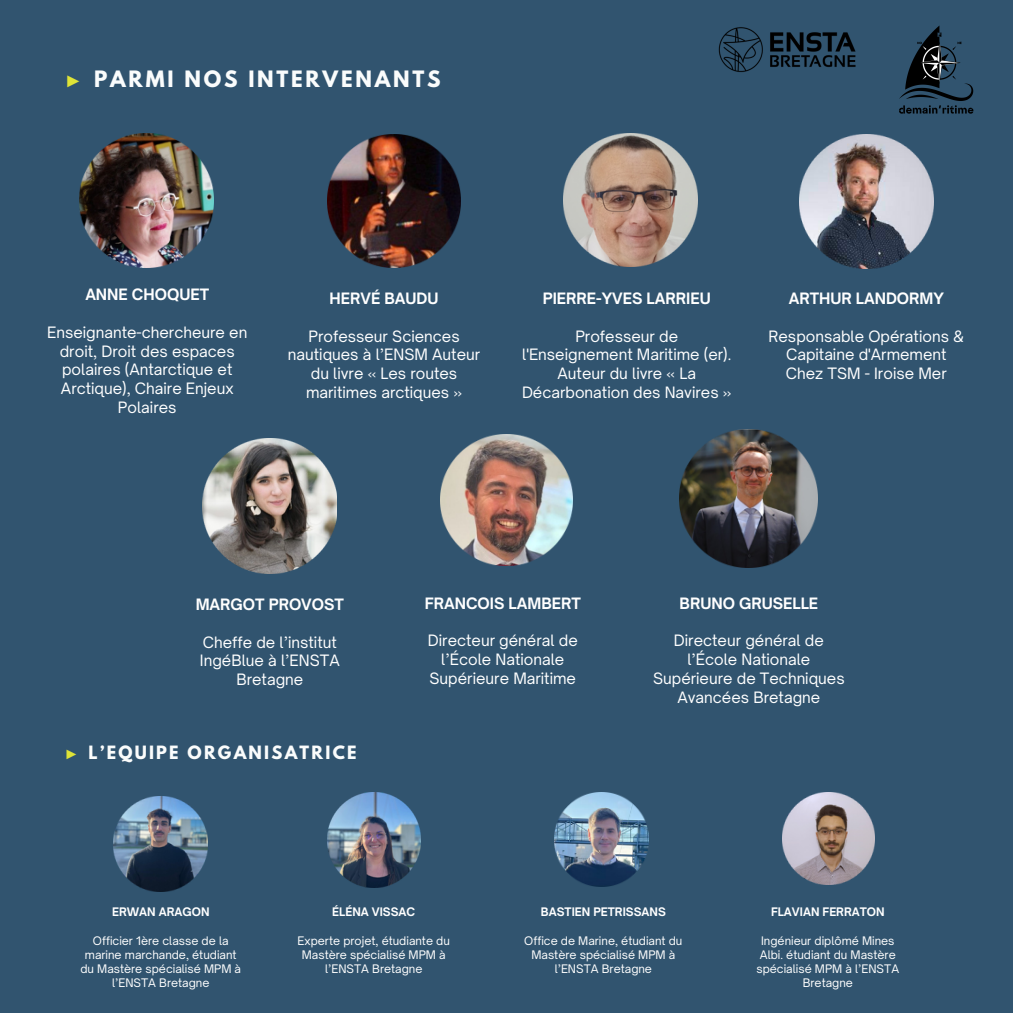
<style>
.page{position:relative;width:1013px;height:1013px;background:#fff}
.page>*{position:absolute;margin:0;border:0;box-sizing:border-box;transform-origin:0 0}
.t1{font:700 20px "League Spartan";letter-spacing:.135em;color:#fafcfc}
.t2{font:700 16.25px "League Spartan";letter-spacing:.135em;color:#fafcfc}
.t3{font:15px/18.8px "Open Sauce One";color:#fff;text-align:center}
.t4{font:700 15px "Open Sauce One";color:#fff}
.t5{font:11.25px/14px "Open Sauce One";color:#fff;text-align:center}
.t6{font:700 11.25px "Open Sauce One";color:#fff}
.s1{font-family:"Liberation Serif";font-weight:400;color:#dfe437}
</style>
<div class="page">
<div style="left:0;top:0;width:1012px;height:1012px;background:#31546f"></div>
<img style="left:114px;top:796px;width:94px;height:95px">
<img style="left:782px;top:792px;width:92px;height:92px">
<img style="left:80px;top:133px;width:134px;height:134px">
<img style="left:327px;top:134px;width:133px;height:133px">
<img style="left:679px;top:430px;width:138px;height:137px">
<img style="left:441px;top:434px;width:131px;height:131px">
<img style="left:554px;top:792px;width:94px;height:94px">
<img style="left:799px;top:134px;width:134px;height:134px">
<img style="left:203px;top:439px;width:134px;height:134px">
<img style="left:899px;top:25px;width:75px;height:89px">
<img style="left:718px;top:27px;width:138px;height:45px">
<img style="left:327px;top:792px;width:94px;height:95px">
<img style="left:564px;top:133px;width:133px;height:133px">
<h2 class="t1" style="left:63px;top:69px;width:378px"><span class="s1">►</span> PARMI NOS INTERVENANTS</h2>
<h3 class="t4" style="left:85px;top:285px;width:125px">ANNE CHOQUET</h3>
<h2 class="t3" style="left:47px;top:323px;width:202px">Enseignante-chercheure en droit, Droit des espaces polaires (Antarctique et<br>Arctique), Chaire Enjeux<br>Polaires</h2>
<h3 class="t4" style="left:329px;top:289px;width:110px">HERVÉ BAUDU</h3>
<h2 class="t3" style="left:288px;top:326px;width:194px">Professeur Sciences nautiques à l’ENSM Auteur du livre « Les routes maritimes arctiques »</h2>
<p class="t4" style="left:543px;top:289px;width:169px">PIERRE-YVES LARRIEU</p>
<h4 class="t3" style="left:522px;top:326px;width:211px">Professeur de l'Enseignement Maritime (er).<br>Auteur du livre « La<br>Décarbonation des Navires »</h4>
<p class="t4" style="left:788px;top:289px;width:157px">ARTHUR LANDORMY</p>
<p class="t3" style="left:768px;top:326px;width:197px">Responsable Opérations &amp;<br>Capitaine d'Armement<br>Chez TSM - Iroise Mer</p>
<p class="t4" style="left:196px;top:595px;width:150px">MARGOT PROVOST</p>
<h4 class="t3" style="left:200px;top:632px;width:141px">Cheffe de l’institut<br>IngéBlue à l’ENSTA<br>Bretagne</h4>
<h3 class="t2" style="left:63px;top:744px;width:295px"><span class="s1">►</span> L’EQUIPE ORGANISATRICE</h3>
<p class="t4" style="left:424px;top:594px;width:158px">FRANCOIS LAMBERT</p>
<p class="t3" style="left:428px;top:631px;width:151px">Directeur général de l’École Nationale<br>Supérieure Maritime</p>
<h4 class="t4" style="left:679px;top:594px;width:140px">BRUNO GRUSELLE</h4>
<p class="t3" style="left:653px;top:631px;width:193px">Directeur général de l’École Nationale<br>Supérieure de Techniques<br>Avancées Bretagne</p>
<p class="t6" style="left:112px;top:905px;width:99px">ERWAN ARAGON</p>
<p class="t5" style="left:80px;top:933px;width:162px">Officier 1ère classe de la marine marchande, étudiant du Mastère spécialisé MPM à l’ENSTA Bretagne</p>
<p class="t6" style="left:332px;top:905px;width:84px">ÉLÉNA VISSAC</p>
<p class="t5" style="left:297px;top:933px;width:154px">Experte projet, étudiante du<br>Mastère spécialisé MPM à l’ENSTA Bretagne</p>
<h3 class="t6" style="left:541px;top:905px;width:126px">BASTIEN PETRISSANS</h3>
<h2 class="t5" style="left:524px;top:933px;width:160px">Office de Marine, étudiant du<br>Mastère spécialisé MPM à l’ENSTA Bretagne</h2>
<p class="t6" style="left:771px;top:905px;width:115px">FLAVIAN FERRATON</p>
<h2 class="t5" style="left:756px;top:933px;width:144px">Ingénieur diplômé Mines<br>Albi. étudiant du Mastère spécialisé MPM à l’ENSTA<br>Bretagne</h2>
</div>
